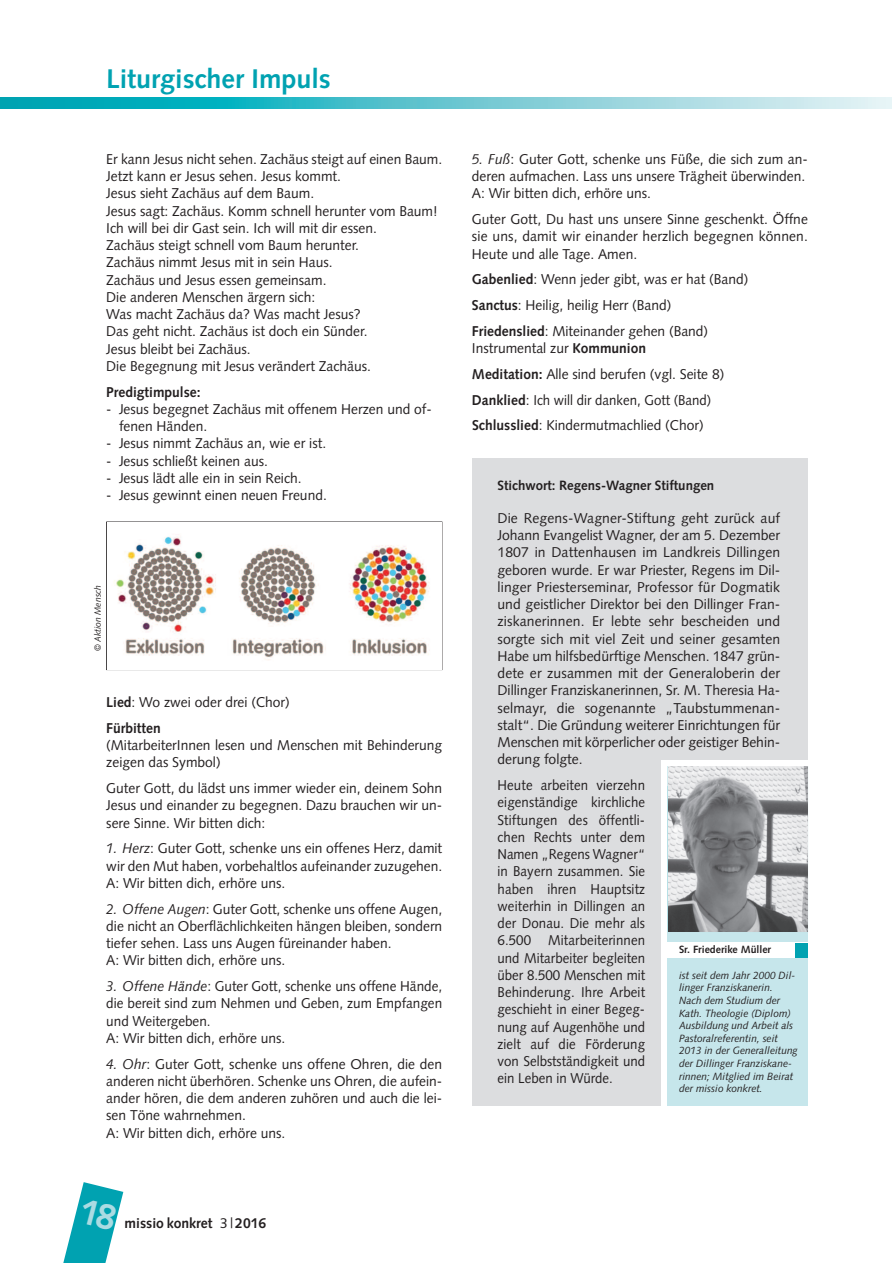
<style>
.page{position:relative;width:893px;height:1263px;background:#fff}
.page>*{position:absolute;margin:0;border:0;box-sizing:border-box;transform-origin:0 0}
.t1{font:700 27px "Syntax";color:#00a2b1}
.t2{font:14.25px/17.2px "Syntax";color:#231f20}
.t3{font:14.25px/17.2px "Syntax";color:#231f20;text-align:justify;scale:.93 1}
.t4{font:700 14.25px "Syntax";color:#231f20}
.t5{font:700 13.5px "Syntax";color:#231f20}
.t6{font:italic 10.5px/12.6px "Syntax";color:#231f20}
.t7{font:700 10.5px "Syntax";color:#231f20}
.t8{font:italic 9px "Syntax";color:#231f20;scale:.96 1}
.s1{font-weight:700}
.s2{font-style:italic}
.s3{font-weight:400}
</style>
<div class="page">
<svg style="left:0;top:98px;width:891px;height:10px;background:#62c7d1"></svg>
<img style="left:114px;top:536px;width:316px;height:124px">
<div style="left:472px;top:458px;width:336px;height:647px;background:#dcdddf"></div>
<div style="left:662px;top:760px;width:150px;height:353px;background:#fff"></div>
<div style="left:668px;top:786px;width:140px;height:320px;background:#c6e6eb"></div>
<img style="left:668px;top:767px;width:139px;height:164px">
<div style="left:668px;top:943px;width:140px;height:14px;background:#fff"></div>
<div style="left:795px;top:943px;width:13px;height:14px;background:#00a2b1"></div>
<svg style="left:63px;top:1182px;width:60px;height:81px"></svg>
<h1 class="t1" style="left:106px;top:68px;width:226px">Liturgischer Impuls</h1>
<p class="t2" style="left:106px;top:151px;width:337px">Er kann Jesus nicht sehen. Zachäus steigt auf einen Baum.<br>Jetzt kann er Jesus sehen. Jesus kommt.<br>Jesus sieht Zachäus auf dem Baum.<br>Jesus sagt: Zachäus. Komm schnell herunter vom Baum!<br>Ich will bei dir Gast sein. Ich will mit dir essen.<br>Zachäus steigt schnell vom Baum herunter.<br>Zachäus nimmt Jesus mit in sein Haus.<br>Zachäus und Jesus essen gemeinsam.<br>Die anderen Menschen ärgern sich:<br>Was macht Zachäus da? Was macht Jesus?<br>Das geht nicht. Zachäus ist doch ein Sünder.<br>Jesus bleibt bei Zachäus.<br>Die Begegnung mit Jesus verändert Zachäus.</p>
<p class="t4" style="left:106px;top:386px;width:96px">Predigtimpulse:</p>
<p class="t2" style="left:119px;top:401px;width:314px;text-indent:-13px">- Jesus begegnet Zachäus mit offenem Herzen und of&shy;fenen Händen.</p>
<p class="t2" style="left:106px;top:436px;width:221px">- Jesus nimmt Zachäus an, wie er ist.</p>
<p class="t2" style="left:106px;top:453px;width:163px">- Jesus schließt keinen aus.</p>
<p class="t2" style="left:106px;top:470px;width:197px">- Jesus lädt alle ein in sein Reich.</p>
<p class="t2" style="left:106px;top:488px;width:222px">- Jesus gewinnt einen neuen Freund.</p>
<p class="t8" style="left:94px;top:651px;width:70px;rotate:-90deg">© Aktion Mensch</p>
<p class="t2" style="left:106px;top:690px;width:185px;line-height:25.8px"><span class="s1">Lied</span>: Wo zwei oder drei (Chor)<br><span class="s1">Fürbitten</span></p>
<p class="t2" style="left:106px;top:738px;width:337px">(MitarbeiterInnen lesen und Menschen mit Behinderung zeigen das Symbol)</p>
<p class="t2" style="left:106px;top:781px;width:337px;text-align:justify">Guter Gott, du lädst uns immer wieder ein, deinem Sohn Jesus und einander zu begegnen. Dazu brauchen wir un&shy;sere Sinne. Wir bitten dich:</p>
<p class="t2" style="left:106px;top:841px;width:337px;text-align:justify"><span class="s2">1. Herz</span>: Guter Gott, schenke uns ein offenes Herz, damit wir den Mut haben, vorbehaltlos aufeinander zuzugehen.<br>A: Wir bitten dich, erhöre uns.</p>
<p class="t2" style="left:106px;top:901px;width:337px"><span class="s2">2. Offene Augen</span>: Guter Gott, schenke uns offene Augen, die nicht an Oberflächlichkeiten hängen bleiben, sondern tiefer sehen. Lass uns Augen füreinander haben.<br>A: Wir bitten dich, erhöre uns.</p>
<p class="t2" style="left:106px;top:979px;width:337px"><span class="s2">3. Offene Hände</span>: Guter Gott, schenke uns offene Hände, die bereit sind zum Nehmen und Geben, zum Empfangen und Weitergeben.<br>A: Wir bitten dich, erhöre uns.</p>
<p class="t2" style="left:106px;top:1056px;width:337px"><span class="s2">4. Ohr</span>: Guter Gott, schenke uns offene Ohren, die den anderen nicht überhören. Schenke uns Ohren, die aufein&shy;ander hören, die dem anderen zuhören und auch die lei&shy;sen Töne wahrnehmen.<br>A: Wir bitten dich, erhöre uns.</p>
<p class="t2" style="left:472px;top:151px;width:337px"><span class="s2">5. Fuß</span>: Guter Gott, schenke uns Füße, die sich zum an&shy;deren aufmachen. Lass uns unsere Trägheit überwinden.<br>A: Wir bitten dich, erhöre uns.</p>
<p class="t2" style="left:472px;top:212px;width:337px;text-align:justify">Guter Gott, Du hast uns unsere Sinne geschenkt. Öffne sie uns, damit wir einander herzlich begegnen können.<br>Heute und alle Tage. Amen.</p>
<p class="t2" style="left:472px;top:268px;width:278px;line-height:25.8px"><span class="s1">Gabenlied</span>: Wenn jeder gibt, was er hat (Band)<br><span class="s1">Sanctus</span>: Heilig, heilig Herr (Band)<br><span class="s1">Friedenslied</span>: Miteinander gehen (Band)</p>
<p class="t2" style="left:472px;top:336px;width:254px;line-height:25.8px">Instrumental zur <span class="s1">Kommunion<br>Meditation:</span> Alle sind berufen (vgl. Seite 8)<br><span class="s1">Danklied</span>: Ich will dir danken, Gott (Band)<br><span class="s1">Schlusslied</span>: Kindermutmachlied (Chor)</p>
<p class="t5" style="left:497px;top:480px;width:218px">Stichwort: Regens-Wagner Stiftungen</p>
<p class="t2" style="left:497px;top:510px;width:284px;text-align:justify">Die Regens-Wagner-Stiftung geht zurück auf Johann Evangelist Wagner, der am 5. Dezember 1807 in Dattenhausen im Landkreis Dillingen geboren wurde. Er war Priester, Regens im Dil&shy;linger Priesterseminar, Professor für Dogmatik und geistlicher Direktor bei den Dillinger Fran&shy;ziskanerinnen. Er lebte sehr bescheiden und sorgte sich mit viel Zeit und seiner gesamten Habe um hilfsbedürftige Menschen. 1847 grün&shy;dete er zusammen mit der Generaloberin der Dillinger Franziskanerinnen, Sr. M. Theresia Ha&shy;selmayr, die sogenannte „Taubstummenan&shy;stalt“. Die Gründung weiterer Einrichtungen für Menschen mit körperlicher oder geistiger Behin&shy;derung folgte.</p>
<p class="t3" style="left:497px;top:778px;width:160px">Heute arbeiten vierzehn eigenständige kirchliche Stiftungen des öffentli&shy;chen Rechts unter dem Namen „Regens Wagner“ in Bayern zusammen. Sie haben ihren Hauptsitz weiterhin in Dillingen an der Donau. Die mehr als 6.500 Mitarbeiterinnen und Mitarbeiter begleiten über 8.500 Menschen mit Behinderung. Ihre Arbeit geschieht in einer Begeg&shy;nung auf Augenhöhe und zielt auf die Förderung von Selbstständigkeit und ein Leben in Würde.</p>
<p class="t7" style="left:679px;top:945px;width:94px">Sr. Friederike Müller</p>
<p class="t6" style="left:679px;top:970px;width:120px">ist seit dem Jahr 2000 Dil&shy;linger Franziskanerin.<br>Nach dem Studium der<br>Kath. Theologie (Diplom)<br>Ausbildung und Arbeit als<br>Pastoralreferentin, seit<br>2013 in der Generalleitung der Dillinger Franziskane&shy;rinnen; Mitglied im Beirat der missio konkret.</p>
<p class="t4" style="left:125px;top:1218px;width:143px">missio konkret <span class="s3">3 |</span> 2016</p>
</div>
